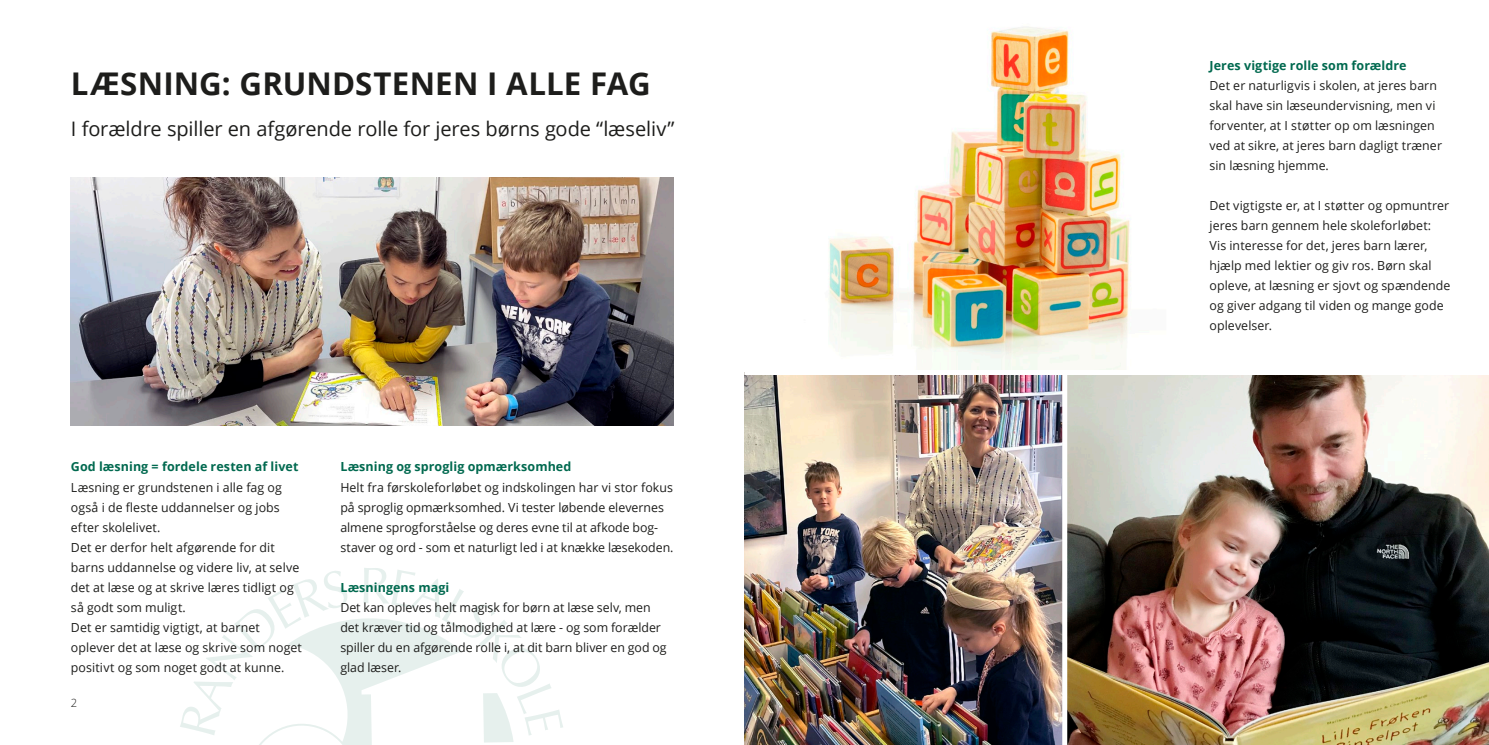
<style>
.page{position:relative;width:1489px;height:745px;background:#fff}
.page>*{position:absolute;margin:0;border:0;box-sizing:border-box;transform-origin:0 0}
.t1{font:700 31.25px "Open Sans";letter-spacing:.005em;color:#1d1d1b}
.t2{font:20px "Open Sans";letter-spacing:-.005em;color:#1d1d1b}
.brødtekst{font:12.5px/20px "Open Sans";letter-spacing:.005em;color:#1d1d1b}
.Inline_head{font:700 12.5px "Open Sans";letter-spacing:.01em;color:#00694f}
.t3{font:300 11.25px "Open Sans";color:#1d1d1b}
</style>
<div class="page">
<svg style="left:180px;top:568px;width:383px;height:176px"></svg>
<img style="left:744px;top:375px;width:744px;height:369px">
<img style="left:829px;top:27px;width:301px;height:343px">
<div style="left:1062px;top:375px;width:5px;height:369px;background:#fff"></div>
<img style="left:71px;top:177px;width:602px;height:248px">
<p class="t1" style="left:71px;top:61px;width:581px">LÆSNING: GRUNDSTENEN I ALLE FAG</p>
<p class="t2" style="left:71px;top:115px;width:605px">I forældre spiller en afgørende rolle for jeres børns gode “læseliv”</p>
<p class="Inline_head" style="left:71px;top:458px;width:229px">God læsning = fordele resten af livet</p>
<p class="brødtekst" style="left:71px;top:476px;width:212px">Læsning er grundstenen i alle fag og også i de fleste uddannelser og jobs efter skolelivet.</p>
<p class="brødtekst" style="left:71px;top:536px;width:230px">Det er derfor helt afgørende for dit barns uddannelse og videre liv, at selve det at læse og at skrive læres tidligt og så godt som muligt.</p>
<p class="brødtekst" style="left:71px;top:616px;width:232px">Det er samtidig vigtigt, at barnet oplever det at læse og skrive som noget positivt og som noget godt at kunne.</p>
<p class="t3" style="left:71px;top:695px;width:8px">2</p>
<p class="Inline_head" style="left:340px;top:458px;width:233px">Læsning og sproglig opmærksomhed</p>
<p class="brødtekst" style="left:340px;top:476px;width:335px">Helt fra førskoleforløbet og indskolingen har vi stor fokus på sproglig opmærksomhed. Vi tester løbende elevernes almene sprogforståelse og deres evne til at afkode bog&shy;staver og ord - som et naturligt led i at knække læsekoden.</p>
<p class="Inline_head" style="left:340px;top:578px;width:110px">Læsningens magi</p>
<p class="brødtekst" style="left:340px;top:596px;width:328px">Det kan opleves helt magisk for børn at læse selv, men det kræver tid og tålmodighed at lære - og som forælder spiller du en afgørende rolle i, at dit barn bliver en god og glad læser.</p>
<p class="Inline_head" style="left:1209px;top:56px;width:198px">Jeres vigtige rolle som forældre</p>
<p class="brødtekst" style="left:1209px;top:75px;width:234px">Det er naturligvis i skolen, at jeres barn skal have sin læseundervisning, men vi forventer, at I støtter op om læsningen ved at sikre, at jeres barn dagligt træner sin læsning hjemme.</p>
<p class="brødtekst" style="left:1209px;top:195px;width:242px">Det vigtigste er, at I støtter og opmuntrer jeres barn gennem hele skoleforløbet:<br>Vis interesse for det, jeres barn lærer, hjælp med lektier og giv ros. Børn skal opleve, at læsning er sjovt og spændende og giver adgang til viden og mange gode oplevelser.</p>
</div>
